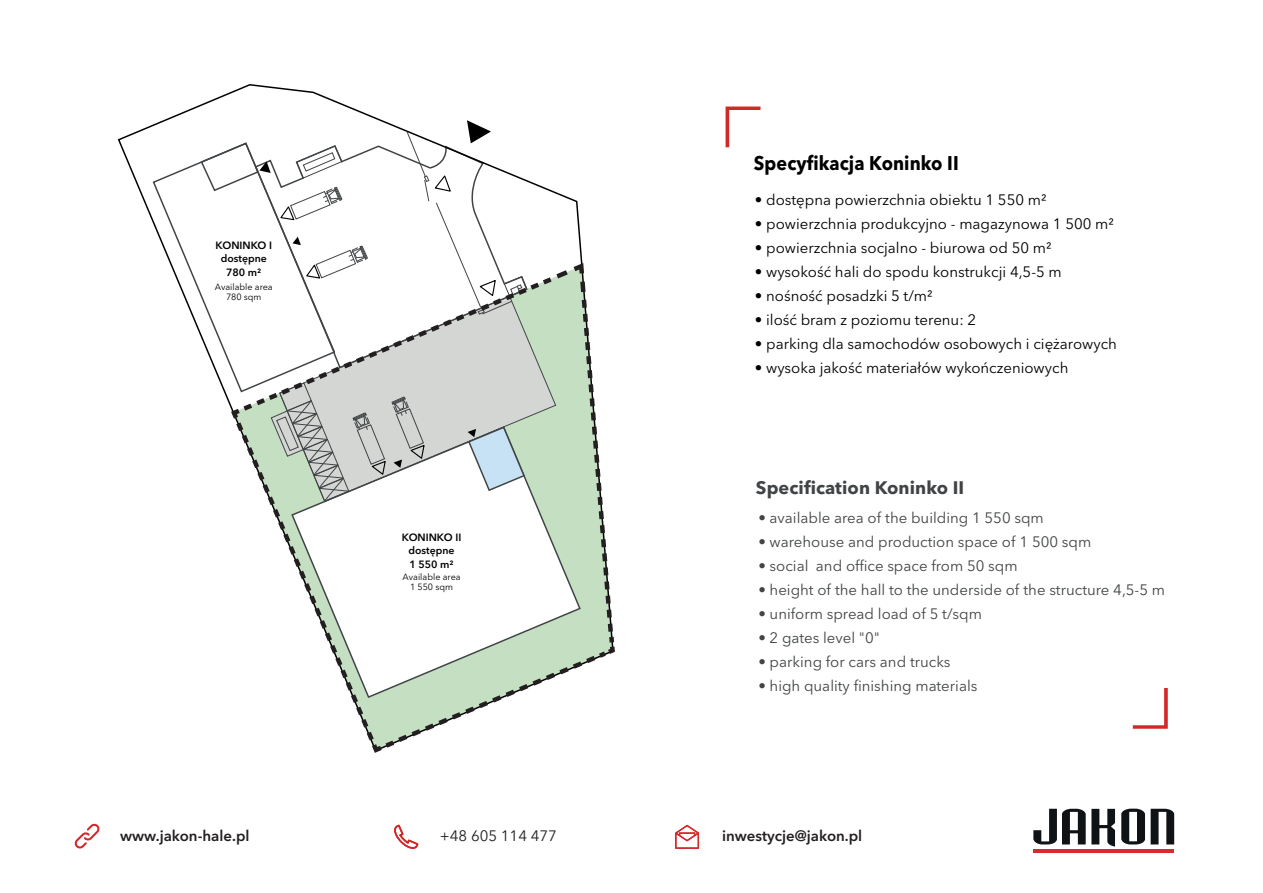
<style>
.page{position:relative;width:1263px;height:893px;background:#fff}
.page>*{position:absolute;margin:0;border:0;box-sizing:border-box;transform-origin:0 0}
.t1{font:700 19.65px "Avenir Next LT Pro";letter-spacing:.005em;color:#000001;scale:.91 1}
.t2{font:700 18px "Avenir Next LT Pro";letter-spacing:.005em;color:#414446}
.t3{font:15px "Avenir Next LT Pro";color:#000001}
.t4{font:15px "Avenir Next LT Pro";color:#414446}
.t5{font:600 15px "Avenir Next LT Pro";color:#231f20}
.t6{font:15px "Avenir Next LT Pro";color:#231f20}
.t7{font:600 10.5px/13.6px "Avenir Next LT Pro";color:#000001;text-align:center}
.t8{font:9px/10.8px "Avenir Next LT Pro";color:#000001;text-align:center}
</style>
<div class="page">
<svg style="left:726px;top:107px;width:34px;height:40px"></svg>
<svg style="left:1133px;top:688px;width:35px;height:41px"></svg>
<svg style="left:1033px;top:808px;width:141px;height:38px"></svg>
<hr style="left:1033px;top:849px;width:141px;height:3px;background:#d92b2d">
<svg style="left:74px;top:823px;width:26px;height:26px"></svg>
<svg style="left:394px;top:825px;width:24px;height:24px"></svg>
<svg style="left:675px;top:825px;width:24px;height:24px"></svg>
<svg style="left:117px;top:84px;width:265px;height:251px"></svg>
<svg style="left:200px;top:120px;width:415px;height:633px"></svg>
<p class="t7" style="left:216px;top:238px;width:58px">KONINKO I dostępne<br>780 m²</p>
<p class="t8" style="left:215px;top:281px;width:59px">Available area<br>780 sqm</p>
<p class="t7" style="left:402px;top:530px;width:61px">KONINKO II dostępne<br>1 550 m²</p>
<p class="t8" style="left:403px;top:571px;width:59px">Available area<br>1 550 sqm</p>
<h1 class="t1" style="left:754px;top:151px;width:227px">Specyfikacja Koninko II</h1>
<p class="t3" style="left:755px;top:191px;width:293px">• dostępna powierzchnia obiektu 1 550 m²</p>
<p class="t3" style="left:755px;top:215px;width:361px">• powierzchnia produkcyjno - magazynowa 1 500 m²</p>
<p class="t3" style="left:755px;top:239px;width:298px">• powierzchnia socjalno - biurowa od 50 m²</p>
<p class="t3" style="left:755px;top:263px;width:308px">• wysokość hali do spodu konstrukcji 4,5-5 m</p>
<p class="t3" style="left:755px;top:287px;width:179px">• nośność posadzki 5 t/m²</p>
<p class="t3" style="left:755px;top:311px;width:223px">• ilość bram z poziomu terenu: 2</p>
<p class="t3" style="left:755px;top:335px;width:364px">• parking dla samochodów osobowych i ciężarowych</p>
<p class="t3" style="left:755px;top:359px;width:315px">• wysoka jakość materiałów wykończeniowych</p>
<p class="t2" style="left:756px;top:476px;width:210px">Specification Koninko II</p>
<p class="t4" style="left:758px;top:509px;width:287px">• available area of the building 1 550 sqm</p>
<p class="t4" style="left:758px;top:533px;width:334px">• warehouse and production space of 1 500 sqm</p>
<p class="t4" style="left:758px;top:557px;width:261px">• social and office space from 50 sqm</p>
<p class="t4" style="left:758px;top:581px;width:408px">• height of the hall to the underside of the structure 4,5-5 m</p>
<p class="t4" style="left:758px;top:605px;width:225px">• uniform spread load of 5 t/sqm</p>
<p class="t4" style="left:758px;top:629px;width:123px">• 2 gates level "0"</p>
<p class="t4" style="left:758px;top:653px;width:194px">• parking for cars and trucks</p>
<p class="t4" style="left:758px;top:677px;width:221px">• high quality finishing materials</p>
<p class="t5" style="left:120px;top:826px;width:131px">www.jakon-hale.pl</p>
<p class="t6" style="left:440px;top:827px;width:118px">+48 605 114 477</p>
<p class="t5" style="left:722px;top:827px;width:142px">inwestycje@jakon.pl</p>
</div>
